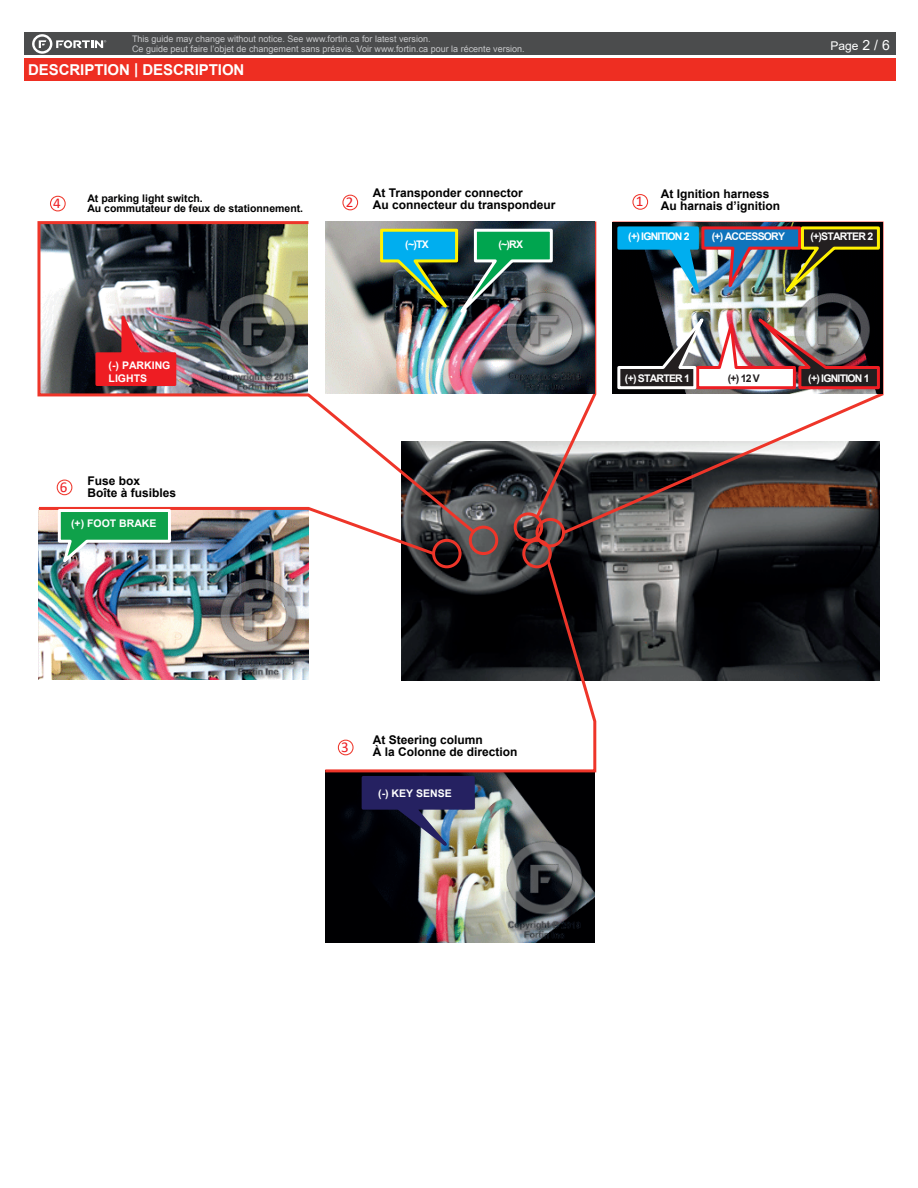
<style>
.page{position:relative;width:918px;height:1188px;background:#fff}
.page>*{position:absolute;margin:0;border:0;box-sizing:border-box;transform-origin:0 0}
.t1{font:700 15px "Arial";letter-spacing:-.005em;color:#fff}
.t2{font:15px "Calibri";color:#ee1d23}
.t3{font:700 12px/12px "Arial";color:#000001}
.t4{font:12px "Arial";color:#fff}
.t5{font:700 10.5px "Arial";letter-spacing:-.075em;color:#fff}
.t6{font:700 10.5px/10.5px "Arial";color:#000001}
.t7{font:700 10.5px/12.6px "Arial";color:#fff}
.t8{font:700 10.5px "Arial";color:#231f20}
.t9{font:9px/9.8px "Arial";color:#c7c8ca}
.s1{font-size:13.95px}
</style>
<div class="page">
<div style="left:24px;top:33px;width:872px;height:22px;background:#4b4c4d"></div>
<div style="left:24px;top:58px;width:872px;height:23px;background:#ee2e22"></div>
<svg style="left:32px;top:34px;width:74px;height:20px"></svg>
<svg style="left:50px;top:196px;width:16px;height:15px"></svg>
<svg style="left:342px;top:195px;width:16px;height:15px"></svg>
<svg style="left:632px;top:194px;width:16px;height:16px"></svg>
<img style="left:437px;top:521px;width:442px;height:159px">
<div style="left:469px;top:526px;width:29px;height:29px;border:3px solid #ee3529;border-radius:50%"></div>
<div style="left:522px;top:539px;width:30px;height:29px;border:3px solid #ee3529;border-radius:50%"></div>
<div style="left:536px;top:518px;width:29px;height:29px;border:3px solid #ee3529;border-radius:50%"></div>
<div style="left:514px;top:512px;width:29px;height:30px;border:3px solid #ee3529;border-radius:50%"></div>
<img style="left:37px;top:221px;width:441px;height:315px">
<svg style="left:322px;top:221px;width:238px;height:300px"></svg>
<svg style="left:560px;top:221px;width:324px;height:316px"></svg>
<img style="left:94px;top:304px;width:84px;height:84px">
<img style="left:325px;top:222px;width:270px;height:171px">
<img style="left:613px;top:222px;width:269px;height:171px">
<img style="left:379px;top:227px;width:175px;height:108px">
<img style="left:616px;top:225px;width:265px;height:166px">
<img style="left:39px;top:570px;width:269px;height:110px">
<img style="left:325px;top:774px;width:270px;height:168px">
<svg style="left:57px;top:480px;width:15px;height:15px"></svg>
<div style="left:432px;top:539px;width:30px;height:29px;border:3px solid #ee3529;border-radius:50%"></div>
<img style="left:37px;top:505px;width:400px;height:65px">
<svg style="left:360px;top:774px;width:116px;height:90px;background:#3e3f57"></svg>
<svg style="left:322px;top:557px;width:276px;height:217px"></svg>
<p class="t9" style="left:132px;top:34px;width:394px">This guide may change without notice. See www.fortin.ca for latest version.<br>Ce guide peut faire l’objet de changement sans préavis. Voir www.fortin.ca pour la récente version.</p>
<h1 class="t1" style="left:28px;top:59px;width:218px">DESCRIPTION | DESCRIPTION</h1>
<p class="t6" style="left:87px;top:193px;width:217px">At parking light switch.<br>Au commutateur de feux de stationnement.</p>
<p class="t3" style="left:373px;top:186px;width:184px">At Transponder connector<br>Au connecteur du transpondeur</p>
<p class="t3" style="left:661px;top:188px;width:121px">At Ignition harness<br>Au harnais d’ignition</p>
<p class="t2" style="left:53px;top:192px;width:9px">4</p>
<p class="t2" style="left:346px;top:191px;width:9px">2</p>
<p class="t2" style="left:636px;top:191px;width:9px">1</p>
<h2 class="t4" style="left:831px;top:38px;width:61px">Page <span class="s1">2 / 6</span></h2>
<p class="t7" style="left:109px;top:359px;width:63px">(-) PARKING<br>LIGHTS</p>
<p class="t2" style="left:60px;top:476px;width:9px">6</p>
<p class="t3" style="left:87px;top:475px;width:90px">Fuse box<br>Boîte à fusibles</p>
<p class="t7" style="left:71px;top:517px;width:87px">(+) FOOT BRAKE</p>
<p class="t5" style="left:405px;top:237px;width:25px">(~)TX</p>
<p class="t5" style="left:498px;top:237px;width:26px">(~)RX</p>
<p class="t5" style="left:628px;top:229px;width:63px">(+) IGNITION 2</p>
<p class="t5" style="left:712px;top:229px;width:75px">(+) ACCESSORY</p>
<p class="t5" style="left:810px;top:229px;width:64px">(+)STARTER 2</p>
<p class="t5" style="left:625px;top:371px;width:67px">(+) STARTER 1</p>
<p class="t8" style="left:728px;top:371px;width:34px">(+) 12 V</p>
<p class="t5" style="left:808px;top:371px;width:63px">(+) IGNITION 1</p>
<p class="t2" style="left:341px;top:736px;width:9px">3</p>
<p class="t3" style="left:373px;top:734px;width:146px">At Steering column<br>À la Colonne de direction</p>
<p class="t7" style="left:378px;top:787px;width:75px">(-) KEY SENSE</p>
</div>
